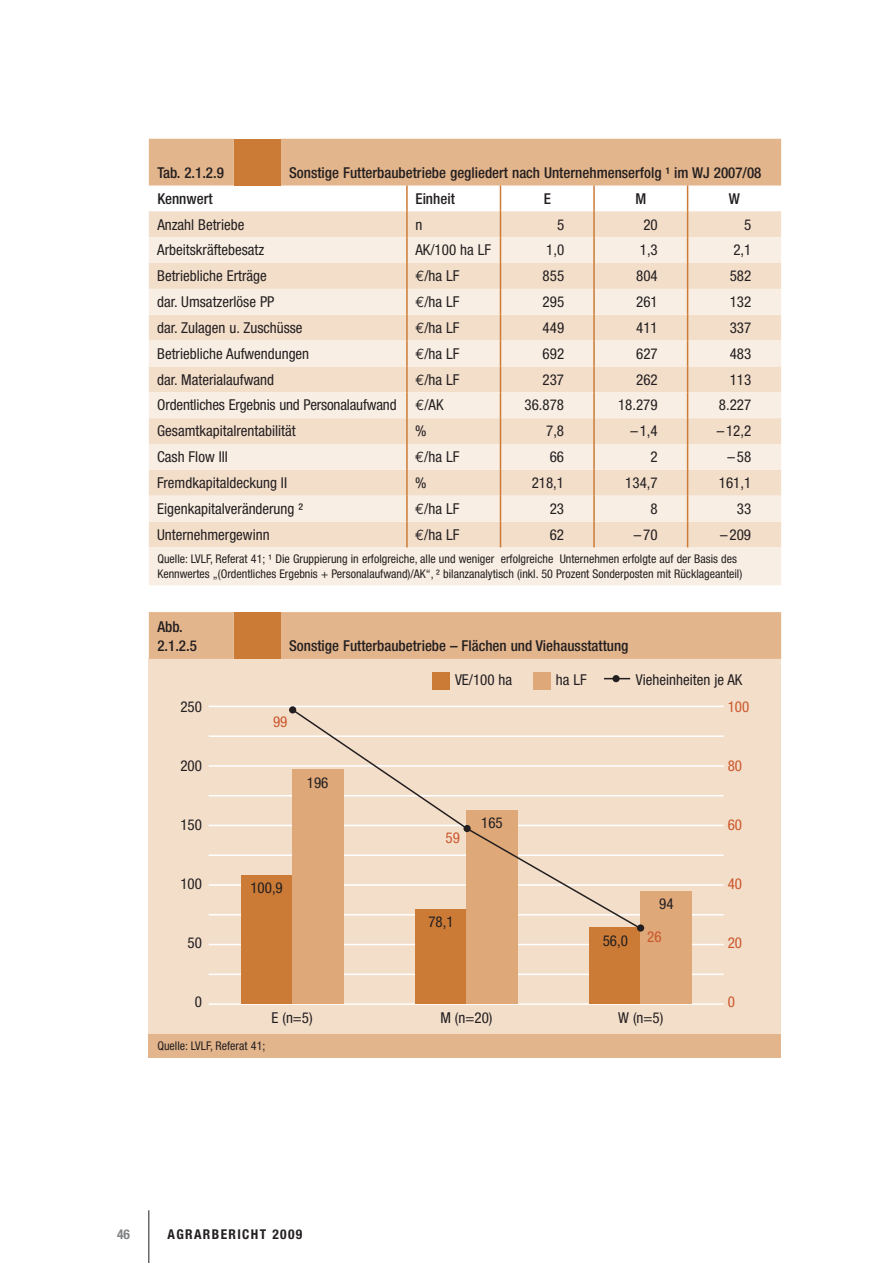
<style>
.page{position:relative;width:893px;height:1263px;background:#fff}
.page>*{position:absolute;margin:0;border:0;box-sizing:border-box;transform-origin:0 0}
.t1{font:condensed 15px "Helvetica Neue";color:#231f20}
.t2{font:500 condensed 15px/19.5px "Helvetica Neue";color:#231f20}
.t3{font:condensed 15px "Helvetica Neue";color:#cb572b}
.t4{font:700 condensed 13.5px "Helvetica Neue";letter-spacing:.1em;color:#231f20}
.t5{font:700 condensed 13.5px "Helvetica Neue";color:#808285}
.t6{font:condensed 12px/14.4px "Helvetica Neue";color:#231f20}
.s1{font-family:"Euro Mono";font-stretch:normal}
</style>
<div class="page">
<hr style="left:148px;top:1210px;width:1px;height:53px;background:#231f20">
<div style="left:149px;top:547px;width:632px;height:38px;background:#f9eee3"></div>
<svg style="left:149px;top:139px;width:632px;height:408px;background:#f3e0ce"></svg>
<div style="left:149px;top:659px;width:632px;height:381px;background:#f3deca"></div>
<div style="left:149px;top:612px;width:632px;height:47px;background:#e3b58c"></div>
<div style="left:234px;top:612px;width:47px;height:47px;background:#cc7b36"></div>
<div style="left:149px;top:1034px;width:632px;height:24px;background:#e3b58c"></div>
<div style="left:433px;top:672px;width:17px;height:17px;background:#cc7b36"></div>
<div style="left:533px;top:672px;width:17px;height:17px;background:#dea879"></div>
<hr style="left:209px;top:706px;width:515px;height:1px;background:#fff">
<hr style="left:209px;top:735px;width:515px;height:2px;background:#fff">
<hr style="left:209px;top:765px;width:515px;height:2px;background:#fff">
<hr style="left:209px;top:795px;width:515px;height:1px;background:#fff">
<hr style="left:209px;top:825px;width:515px;height:1px;background:#fff">
<hr style="left:209px;top:854px;width:515px;height:2px;background:#fff">
<hr style="left:209px;top:884px;width:515px;height:2px;background:#fff">
<hr style="left:209px;top:914px;width:515px;height:1px;background:#fff">
<hr style="left:209px;top:944px;width:515px;height:1px;background:#fff">
<hr style="left:209px;top:973px;width:515px;height:2px;background:#fff">
<hr style="left:209px;top:1003px;width:515px;height:2px;background:#fff">
<div style="left:241px;top:875px;width:51px;height:129px;background:#cc7b36"></div>
<div style="left:292px;top:770px;width:51px;height:234px;background:#dea879"></div>
<div style="left:415px;top:909px;width:51px;height:95px;background:#cc7b36"></div>
<div style="left:466px;top:810px;width:51px;height:194px;background:#dea879"></div>
<div style="left:590px;top:928px;width:51px;height:76px;background:#cc7b36"></div>
<div style="left:641px;top:891px;width:51px;height:113px;background:#dea879"></div>
<div style="left:612px;top:675px;width:8px;height:7px;background:#231f20;border-radius:50%"></div>
<svg style="left:604px;top:678px;width:26px;height:1px"></svg>
<svg style="left:291px;top:709px;width:352px;height:222px"></svg>
<div style="left:289px;top:706px;width:7px;height:7px;background:#231f20;border-radius:50%"></div>
<div style="left:463px;top:825px;width:8px;height:7px;background:#231f20;border-radius:50%"></div>
<div style="left:637px;top:924px;width:7px;height:7px;background:#231f20;border-radius:50%"></div>
<p class="t2" style="left:157px;top:163px;width:68px">Tab. 2.1.2.9</p>
<p class="t2" style="left:289px;top:163px;width:474px">Sonstige Futterbaubetriebe gegliedert nach Unternehmenserfolg ¹ im WJ 2007/08</p>
<p class="t2" style="left:157px;top:188px;width:57px">Kennwert</p>
<p class="t2" style="left:415px;top:188px;width:41px">Einheit</p>
<p class="t2" style="left:544px;top:188px;width:9px">E</p>
<p class="t2" style="left:635px;top:188px;width:12px">M</p>
<p class="t2" style="left:729px;top:188px;width:13px">W</p>
<p class="t1" style="left:157px;top:216px;width:88px">Anzahl Betriebe</p>
<p class="t1" style="left:415px;top:216px;width:8px">n</p>
<p class="t1" style="left:557px;top:216px;width:9px">5</p>
<p class="t1" style="left:643px;top:216px;width:16px">20</p>
<p class="t1" style="left:744px;top:216px;width:9px">5</p>
<p class="t1" style="left:157px;top:241px;width:109px">Arbeitskräftebesatz</p>
<p class="t1" style="left:415px;top:241px;width:77px">AK/100 ha LF</p>
<p class="t1" style="left:546px;top:241px;width:19px">1,0</p>
<p class="t1" style="left:640px;top:241px;width:19px">1,3</p>
<p class="t1" style="left:733px;top:241px;width:20px">2,1</p>
<p class="t1" style="left:157px;top:267px;width:111px">Betriebliche Erträge</p>
<p class="t1" style="left:415px;top:267px;width:46px"><span class="s1">€</span>/ha LF</p>
<p class="t1" style="left:543px;top:267px;width:23px">855</p>
<p class="t1" style="left:636px;top:267px;width:23px">804</p>
<p class="t1" style="left:730px;top:267px;width:23px">582</p>
<p class="t1" style="left:157px;top:293px;width:119px">dar. Umsatzerlöse PP</p>
<p class="t1" style="left:415px;top:293px;width:46px"><span class="s1">€</span>/ha LF</p>
<p class="t1" style="left:543px;top:293px;width:23px">295</p>
<p class="t1" style="left:636px;top:293px;width:23px">261</p>
<p class="t1" style="left:730px;top:293px;width:23px">132</p>
<p class="t1" style="left:157px;top:319px;width:147px">dar. Zulagen u. Zuschüsse</p>
<p class="t1" style="left:415px;top:319px;width:46px"><span class="s1">€</span>/ha LF</p>
<p class="t1" style="left:543px;top:319px;width:23px">449</p>
<p class="t1" style="left:636px;top:319px;width:23px">411</p>
<p class="t1" style="left:730px;top:319px;width:23px">337</p>
<p class="t1" style="left:157px;top:345px;width:153px">Betriebliche Aufwendungen</p>
<p class="t1" style="left:415px;top:345px;width:46px"><span class="s1">€</span>/ha LF</p>
<p class="t1" style="left:543px;top:345px;width:23px">692</p>
<p class="t1" style="left:636px;top:345px;width:23px">627</p>
<p class="t1" style="left:730px;top:345px;width:23px">483</p>
<p class="t1" style="left:157px;top:371px;width:118px">dar. Materialaufwand</p>
<p class="t1" style="left:415px;top:371px;width:46px"><span class="s1">€</span>/ha LF</p>
<p class="t1" style="left:543px;top:371px;width:23px">237</p>
<p class="t1" style="left:636px;top:371px;width:23px">262</p>
<p class="t1" style="left:730px;top:371px;width:23px">113</p>
<p class="t1" style="left:157px;top:396px;width:288px">Ordentliches Ergebnis und Personalaufwand <span class="s1">€</span>/AK</p>
<p class="t1" style="left:525px;top:396px;width:41px">36.878</p>
<p class="t1" style="left:618px;top:396px;width:41px">18.279</p>
<p class="t1" style="left:719px;top:396px;width:34px">8.227</p>
<p class="t1" style="left:157px;top:422px;width:140px">Gesamtkapitalrentabilität</p>
<p class="t1" style="left:415px;top:422px;width:13px">%</p>
<p class="t1" style="left:546px;top:422px;width:20px">7,8</p>
<p class="t1" style="left:630px;top:422px;width:29px">–1,4</p>
<p class="t1" style="left:717px;top:422px;width:36px">–12,2</p>
<p class="t1" style="left:157px;top:448px;width:72px">Cash Flow III</p>
<p class="t1" style="left:415px;top:448px;width:46px"><span class="s1">€</span>/ha LF</p>
<p class="t1" style="left:550px;top:448px;width:16px">66</p>
<p class="t1" style="left:650px;top:448px;width:9px">2</p>
<p class="t1" style="left:727px;top:448px;width:25px">–58</p>
<p class="t1" style="left:157px;top:474px;width:131px">Fremdkapitaldeckung II</p>
<p class="t1" style="left:415px;top:474px;width:13px">%</p>
<p class="t1" style="left:532px;top:474px;width:34px">218,1</p>
<p class="t1" style="left:625px;top:474px;width:34px">134,7</p>
<p class="t1" style="left:719px;top:474px;width:34px">161,1</p>
<p class="t1" style="left:157px;top:500px;width:147px">Eigenkapitalveränderung ²</p>
<p class="t1" style="left:415px;top:500px;width:46px"><span class="s1">€</span>/ha LF</p>
<p class="t1" style="left:550px;top:500px;width:16px">23</p>
<p class="t1" style="left:650px;top:500px;width:9px">8</p>
<p class="t1" style="left:737px;top:500px;width:16px">33</p>
<p class="t1" style="left:157px;top:526px;width:114px">Unternehmergewinn</p>
<p class="t1" style="left:415px;top:526px;width:46px"><span class="s1">€</span>/ha LF</p>
<p class="t1" style="left:550px;top:526px;width:16px">62</p>
<p class="t1" style="left:634px;top:526px;width:25px">–70</p>
<p class="t1" style="left:720px;top:526px;width:32px">–209</p>
<p class="t6" style="left:157px;top:552px;width:586px">Quelle: LVLF, Referat 41; ¹ Die Gruppierung in erfolgreiche, alle und weniger erfolgreiche Unternehmen erfolgte auf der Basis des<br>Kennwertes „(Ordentliches Ergebnis + Personalaufwand)/AK“, ² bilanzanalytisch (inkl. 50 Prozent Sonderposten mit Rücklageanteil)</p>
<p class="t2" style="left:157px;top:616px;width:41px">Abb.<br>2.1.2.5</p>
<p class="t2" style="left:289px;top:636px;width:341px">Sonstige Futterbaubetriebe – Flächen und Viehausstattung</p>
<p class="t1" style="left:455px;top:670px;width:59px">VE/100 ha</p>
<p class="t1" style="left:556px;top:670px;width:32px">ha LF</p>
<p class="t1" style="left:636px;top:670px;width:108px">Vieheinheiten je AK</p>
<p class="t1" style="left:180px;top:698px;width:23px">250</p>
<p class="t3" style="left:728px;top:698px;width:23px">100</p>
<p class="t3" style="left:273px;top:712px;width:16px">99</p>
<p class="t1" style="left:180px;top:757px;width:23px">200</p>
<p class="t3" style="left:728px;top:757px;width:16px">80</p>
<p class="t1" style="left:307px;top:774px;width:23px">196</p>
<p class="t1" style="left:180px;top:816px;width:23px">150</p>
<p class="t1" style="left:481px;top:814px;width:23px">165</p>
<p class="t3" style="left:728px;top:816px;width:16px">60</p>
<p class="t3" style="left:445px;top:829px;width:16px">59</p>
<p class="t1" style="left:180px;top:875px;width:23px">100</p>
<p class="t1" style="left:250px;top:879px;width:34px">100,9</p>
<p class="t3" style="left:728px;top:875px;width:16px">40</p>
<p class="t1" style="left:659px;top:895px;width:16px">94</p>
<p class="t1" style="left:428px;top:913px;width:27px">78,1</p>
<p class="t1" style="left:188px;top:934px;width:16px">50</p>
<p class="t1" style="left:603px;top:932px;width:27px">56,0</p>
<p class="t3" style="left:647px;top:928px;width:16px">26</p>
<p class="t3" style="left:728px;top:934px;width:16px">20</p>
<p class="t1" style="left:195px;top:993px;width:9px">0</p>
<p class="t3" style="left:728px;top:993px;width:9px">0</p>
<p class="t1" style="left:271px;top:1009px;width:43px">E (n=5)</p>
<p class="t1" style="left:440px;top:1009px;width:54px">M (n=20)</p>
<p class="t1" style="left:618px;top:1009px;width:47px">W (n=5)</p>
<p class="t6" style="left:157px;top:1039px;width:109px">Quelle: LVLF, Referat 41;</p>
<p class="t5" style="left:117px;top:1225px;width:14px">46</p>
<p class="t4" style="left:168px;top:1225px;width:136px">AGRARBERICHT 2009</p>
</div>
